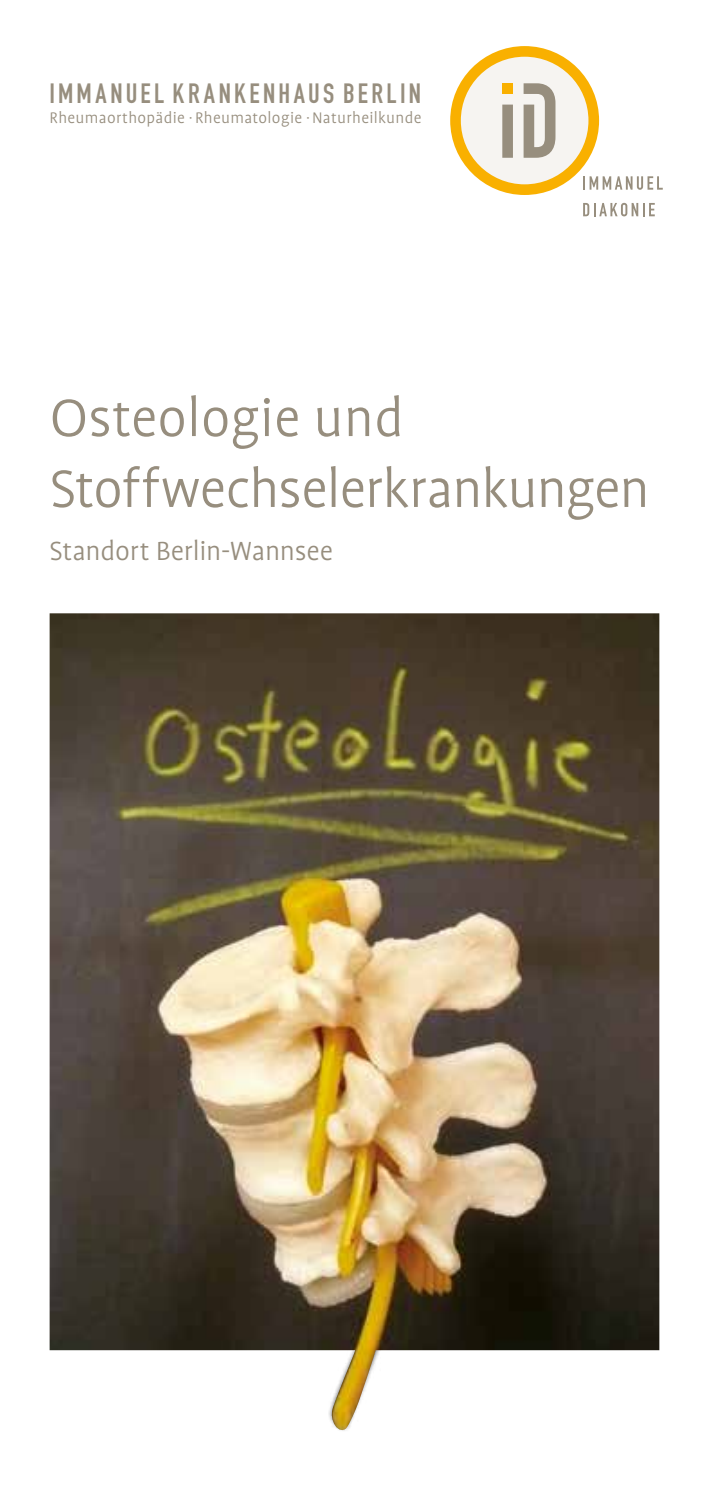
<style>
.page{position:relative;width:709px;height:1489px;background:#fff}
.page>*{position:absolute;margin:0;border:0;box-sizing:border-box;transform-origin:0 0}
.t1{font:300 60px/70.8px "Profile";letter-spacing:-.01em;color:#978e7e}
.t2{font:300 30px "Profile";letter-spacing:-.01em;color:#978e7e}
.t3{font:27.5px "DIN Engschrift Alternate";letter-spacing:.12em;color:#978e7e}
.t4{font:300 17.5px "Profile";letter-spacing:.02em;color:#978e7e}
</style>
<div class="page">
<img style="left:50px;top:613px;width:609px;height:817px">
<svg style="left:583px;top:203px;width:34px;height:13px"></svg>
<svg style="left:621px;top:203px;width:6px;height:13px"></svg>
<svg style="left:623px;top:205px;width:2px;height:9px"></svg>
<svg style="left:631px;top:203px;width:23px;height:13px"></svg>
<svg style="left:583px;top:176px;width:79px;height:14px"></svg>
<div style="left:450px;top:46px;width:149px;height:149px;background:#f9b000;border-radius:50%"></div>
<div style="left:461px;top:57px;width:127px;height:127px;background:#f6f4f1;border-radius:50%"></div>
<svg style="left:502px;top:83px;width:53px;height:75px"></svg>
<div style="left:502px;top:83px;width:11px;height:11px;background:#f9b000"></div>
<h3 class="t3" style="left:50px;top:77px;width:373px">IMMANUEL KRANKENHAUS BERLIN</h3>
<p class="t4" style="left:50px;top:108px;width:373px">Rheumaorthopädie · Rheumatologie · Naturheilkunde</p>
<h1 class="t1" style="left:50px;top:383px;width:602px">Osteologie und<br>Stoffwechselerkrankungen</h1>
<h2 class="t2" style="left:50px;top:535px;width:285px">Standort Berlin-Wannsee</h2>
</div>
